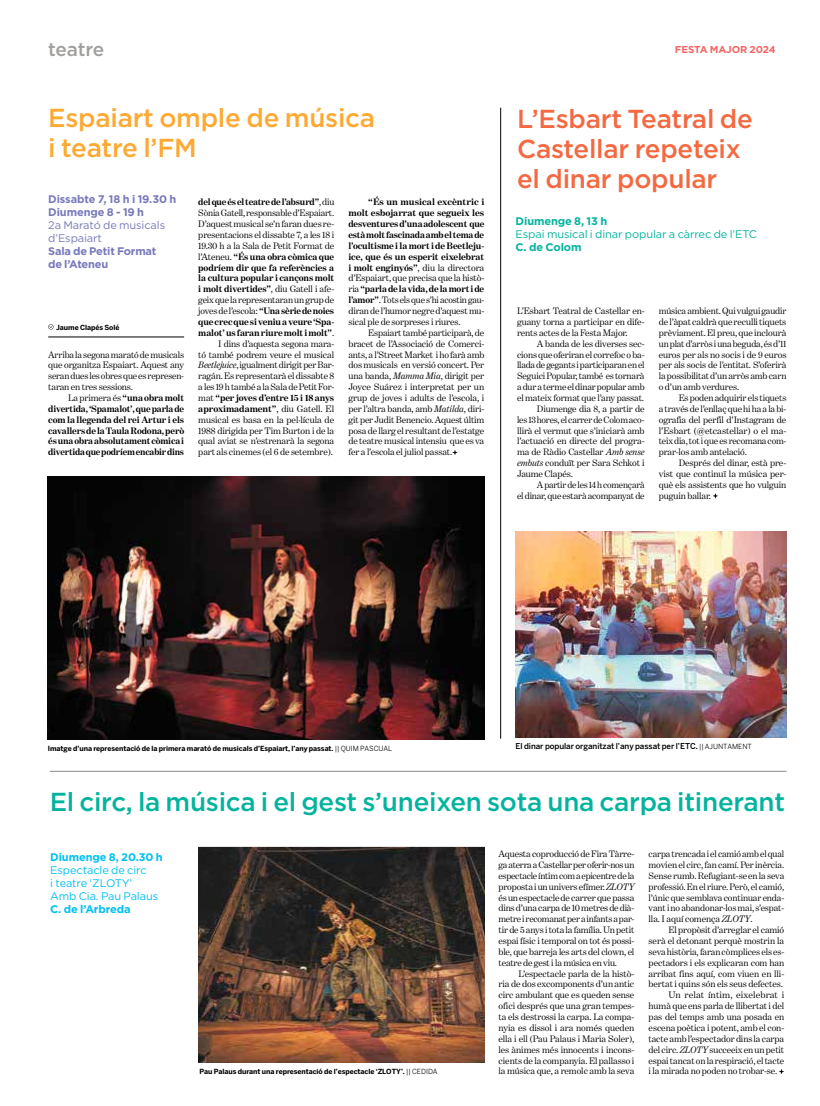
<style>
.page{position:relative;width:820px;height:1106px;background:#fff}
.page>*{position:absolute;margin:0;border:0;box-sizing:border-box;transform-origin:0 0}
.t1{font:500 26px "Gotham";letter-spacing:-.01em;color:#04b39e}
.t2{font:500 26px/30px "Gotham";letter-spacing:-.01em;color:#f46941}
.t3{font:500 26px/30px "Gotham";letter-spacing:-.01em;color:#fda932}
.t4{font:500 19px "Gotham";letter-spacing:-.015em;color:#a19f9d}
.t5{font:700 11px/13px "Gotham";letter-spacing:-.02em;color:#7879ba}
.t6{font:11px/13px "Gotham";letter-spacing:-.01em;color:#00c1f0}
.t7{font:11px "Gotham";letter-spacing:-.01em;color:#04b39e}
.t8{font:700 11px "Gotham";letter-spacing:-.01em;color:#00c1f0}
.t9{font:11px/13px "Gotham";letter-spacing:-.01em;color:#7879ba}
.t10{font:700 11px "Gotham";letter-spacing:-.01em;color:#04b39e}
.t11{font:700 10px "Gotham";letter-spacing:-.01em;color:#f46663}
.t12{font:9.5px/10.9px "Benton Modern One";letter-spacing:-.01em;color:#000;text-align:justify}
.t13{font:700 9.5px/10.9px "Benton Modern One";letter-spacing:-.015em;color:#000;text-align:justify}
.t14{font:9.5px "Benton Modern One";letter-spacing:.01em;color:#000}
.t15{font:500 8px "Benton Sans";letter-spacing:-.01em;color:#000}
.t16{font:700 7px "Benton Sans";letter-spacing:-.01em;color:#000}
.s1{font-weight:400}
.s2{font-style:italic}
.s3{font-weight:700}
.s4{font-weight:700;font-size:7px}
.s5{font-weight:400;font-size:7px}
</style>
<div class="page">
<img style="left:198px;top:847px;width:286px;height:215px">
<img style="left:515px;top:531px;width:271px;height:206px">
<svg style="left:48px;top:324px;width:6px;height:5px"></svg>
<hr style="left:48px;top:336px;width:136px;height:1px;background:#000">
<hr style="left:500px;top:108px;width:1px;height:630px;background:#000">
<svg style="left:713px;top:493px;width:5px;height:5px"></svg>
<hr style="left:50px;top:771px;width:736px;height:1px;background:#8c8886">
<svg style="left:452px;top:450px;width:5px;height:5px"></svg>
<img style="left:48px;top:477px;width:436px;height:262px">
<svg style="left:779px;top:1069px;width:5px;height:5px"></svg>
<h2 class="t4" style="left:48px;top:37px;width:57px">teatre</h2>
<p class="t11" style="left:674px;top:43px;width:102px">FESTA MAJOR 2024</p>
<h1 class="t3" style="left:48px;top:102px;width:328px">Espaiart omple de música i teatre l’FM</h1>
<h1 class="t2" style="left:517px;top:103px;width:237px">L’Esbart Teatral de<br>Castellar repeteix el dinar popular</h1>
<p class="t5" style="left:48px;top:192px;width:129px">Dissabte 7, 18 h i 19.30 h<br>Diumenge 8 - 19 h</p>
<p class="t9" style="left:48px;top:218px;width:118px">2a Marató de musicals d’Espaiart</p>
<p class="t5" style="left:48px;top:244px;width:110px">Sala de Petit Format de l’Ateneu</p>
<p class="t13" style="left:348px;top:197px;width:137px;text-indent:20px">“És un musical excèntric i molt esbojarrat que segueix les desventures d’una adolescent que està molt fascinada amb el tema de l’ocultisme i la mort i de Beetleju&shy;ice, que és un esperit eixelebrat i molt enginyós”<span class="s1">, diu la directora d’Espaiart, que precisa que la histò&shy;ria</span> “parla de la vida, de la mort i de l’amor”<span class="s1">. Tots els que s’hi acostin gau&shy;diran de l’humor negre d’aquest mu&shy;sical ple de sorpreses i riures.</span></p>
<p class="t12" style="left:348px;top:327px;width:137px;text-indent:20px">Espaiart també participarà, de bracet de l’Associació de Comerci&shy;ants, a l’Street Market i ho farà amb dos musicals en versió concert. Per una banda, <span class="s2">Mamma Mia</span>, dirigit per Joyce Suárez i interpretat per un grup de joves i adults de l’escola, i per l’altra banda, amb <span class="s2">Matilda</span>, diri&shy;git per Judit Benencio. Aquest últim posa de llarg el resultant de l’estatge de teatre musical intensiu que es va fer a l’escola el juliol passat.</p>
<p class="t12" style="left:198px;top:197px;width:137px;text-align:right"><span class="s3">del que és el teatre de l’absurd”</span>, diu Sònia Gatell, responsable d’Espaiart.<br>D’aquest musical se’n faran dues re&shy;presentacions el dissabte 7, a les 18 i 19.30 h a la Sala de Petit Format de l’Ateneu. <span class="s3">“És una obra còmica que podríem dir que fa referències a la cultura popular i cançons molt i molt divertides”</span>, diu Gatell i afe&shy;geix que la representaran un grup de joves de l’escola: <span class="s3">“Una sèrie de noies que crec que si veniu a veure ‘Spa&shy;malot’ us faran riure molt i molt”</span>.<br>I dins d’aquesta segona mara-<br>tó també podrem veure el musical <span class="s2">Beetlejuice</span>, igualment dirigit per Bar&shy;ragán. Es representarà el dissabte 8 a les 19 h també a la Sala de Petit For&shy;mat <span class="s3">“per joves d’entre 15 i 18 anys aproximadament”</span>, diu Gatell. El musical es basa en la pel·lícula de 1988 dirigida per Tim Burton i de la qual aviat se n’estrenarà la segona part als cinemes (el 6 de setembre).</p>
<p class="t10" style="left:515px;top:215px;width:93px">Diumenge 8, 13 h</p>
<p class="t7" style="left:515px;top:227px;width:243px">Espai musical i dinar popular a càrrec de l’ETC</p>
<p class="t10" style="left:515px;top:241px;width:67px">C. de Colom</p>
<p class="t12" style="left:517px;top:305px;width:129px">L’Esbart Teatral de Castellar en&shy;guany torna a participar en dife&shy;rents actes de la Festa Major.</p>
<p class="t12" style="left:536px;top:338px;width:109px">A banda de les diverses sec-</p>
<p class="t12" style="left:517px;top:349px;width:129px">cions que oferiran el correfoc o ba-</p>
<p class="t12" style="left:517px;top:360px;width:129px">llada de gegants i participaran en el</p>
<p class="t12" style="left:517px;top:370px;width:129px">Seguici Popular, també es tornarà</p>
<p class="t12" style="left:517px;top:381px;width:129px">a dur a terme el dinar popular amb</p>
<p class="t12" style="left:517px;top:392px;width:128px">el mateix format que l’any passat.</p>
<p class="t12" style="left:536px;top:403px;width:109px">Diumenge dia 8, a partir de</p>
<p class="t12" style="left:517px;top:414px;width:129px">les 13 hores, el carrer de Colom aco-</p>
<p class="t12" style="left:517px;top:425px;width:129px">llirà el vermut que s’iniciarà amb</p>
<p class="t12" style="left:517px;top:436px;width:129px">l’actuació en directe del progra-</p>
<p class="t12" style="left:517px;top:446px;width:129px">ma de Ràdio Castellar <span class="s2">Amb sense</span></p>
<p class="t12" style="left:517px;top:457px;width:129px"><span class="s2">embuts</span> conduït per Sara Schkot i</p>
<p class="t12" style="left:517px;top:468px;width:57px">Jaume Clapés.</p>
<p class="t12" style="left:536px;top:479px;width:109px">A partir de les 14 h començarà</p>
<p class="t12" style="left:517px;top:490px;width:129px">el dinar, que estarà acompanyat de</p>
<p class="t12" style="left:658px;top:305px;width:129px">música ambient. Qui vulgui gaudir de l’àpat caldrà que reculli tiquets prèviament. El preu, que inclourà un plat d’arròs i una beguda, és d’11 euros per als no socis i de 9 euros per als socis de l’entitat. S’oferirà la possibilitat d’un arròs amb carn o d’un amb verdures.</p>
<p class="t12" style="left:658px;top:392px;width:129px;text-indent:20px">Es poden adquirir els tiquets a través de l’enllaç que hi ha a la bi&shy;ografia del perfil d’Instagram de l’Esbart (@etcastellar) o el ma&shy;teix dia, tot i que es recomana com&shy;prar-los amb antelació.</p>
<p class="t12" style="left:658px;top:457px;width:129px;text-indent:20px">Després del dinar, està pre&shy;vist que continuï la música per&shy;què els assistents que ho vulguin puguin ballar.</p>
<p class="t16" style="left:56px;top:323px;width:65px">Jaume Clapés Solé</p>
<p class="t12" style="left:48px;top:349px;width:137px">Arriba la segona marató de musicals que organitza Espaiart. Aquest any seran dues les obres que es represen&shy;taran en tres sessions.</p>
<p class="t13" style="left:48px;top:392px;width:137px;text-indent:20px"><span class="s1">La primera és</span> “una obra molt divertida, ‘Spamalot’, que parla de com la llegenda del rei Artur i els cavallers de la Taula Rodona, però és una obra absolutament còmica i divertida que podríem encabir dins</p>
<p class="t16" style="left:48px;top:744px;width:345px">Imatge d’una representació de la primera marató de musicals d’Espaiart, l’any passat. <span class="s1">|| QUIM PASCUAL</span></p>
<p class="t15" style="left:515px;top:741px;width:237px">El dinar popular organitzat l’any passat per l’ETC<span class="s4">.</span> <span class="s5">|| AJUNTAMENT</span></p>
<h1 class="t1" style="left:50px;top:787px;width:736px">El circ, la música i el gest s’uneixen sota una carpa itinerant</h1>
<p class="t8" style="left:50px;top:850px;width:114px">Diumenge 8, 20.30 h</p>
<p class="t6" style="left:50px;top:863px;width:109px">Espectacle de circ<br>i teatre ‘ZLOTY’<br>Amb Cia. Pau Palaus</p>
<p class="t8" style="left:50px;top:902px;width:82px">C. de l’Arbreda</p>
<p class="t16" style="left:199px;top:1067px;width:239px">Pau Palaus durant una representació de l’espectacle ‘ZLOTY’. <span class="s1">|| CEDIDA</span></p>
<p class="t12" style="left:498px;top:848px;width:137px">Aquesta coproducció de Fira Tàrre&shy;ga aterra a Castellar per oferir-nos un espectacle íntim com a epicentre de la proposta i un univers efímer. <span class="s2">ZLOTY </span>és un espectacle de carrer que passa dins d’una carpa de 10 metres de dià&shy;metre i recomanat per a infants a par&shy;tir de 5 anys i tota la família. Un petit espai físic i temporal on tot és possi&shy;ble, que barreja les arts del clown, el teatre de gest i la música en viu.</p>
<p class="t12" style="left:498px;top:967px;width:137px;text-indent:20px">L’espectacle parla de la histò&shy;ria de dos excomponents d’un antic circ ambulant que es queden sense ofici després que una gran tempes&shy;ta els destrossi la carpa. La compa&shy;nyia es dissol i ara només queden ella i ell (Pau Palaus i Maria Soler), les ànimes més innocents i incons&shy;cients de la companyia. El pallasso i la música que, a remolc amb la seva</p>
<p class="t12" style="left:648px;top:848px;width:137px">carpa trencada i el camió amb el qual movien el circ, fan camí. Per inèrcia.<br>Sense rumb. Refugiant-se en la seva professió. En el riure. Però, el camió, l’únic que semblava continuar enda&shy;vant i no abandonar-los mai, s’espat&shy;lla. I aquí comença <span class="s2">ZLOTY</span>.</p>
<p class="t12" style="left:668px;top:924px;width:117px">El propòsit d’arreglar el camió</p>
<p class="t12" style="left:648px;top:935px;width:137px">serà el detonant perquè mostrin la</p>
<p class="t12" style="left:648px;top:946px;width:137px">seva història, faran còmplices els es-</p>
<p class="t12" style="left:648px;top:957px;width:137px">pectadors i els explicaran com han</p>
<p class="t12" style="left:648px;top:967px;width:137px">arribat fins aquí, com viuen en lli-</p>
<p class="t12" style="left:648px;top:978px;width:136px">bertat i quins són els seus defectes.</p>
<p class="t14" style="left:668px;top:989px;width:117px">Un relat íntim, eixelebrat i</p>
<p class="t12" style="left:648px;top:1000px;width:137px">humà que ens parla de llibertat i del</p>
<p class="t12" style="left:648px;top:1011px;width:137px">pas del temps amb una posada en</p>
<p class="t12" style="left:648px;top:1022px;width:137px">escena poètica i potent, amb el con-</p>
<p class="t12" style="left:648px;top:1033px;width:137px">tacte amb l’espectador dins la carpa</p>
<p class="t12" style="left:648px;top:1043px;width:137px">del circ. <span class="s2">ZLOTY</span> succeeix en un petit</p>
<p class="t12" style="left:648px;top:1054px;width:137px">espai tancat on la respiració, el tacte</p>
<p class="t12" style="left:648px;top:1065px;width:130px">i la mirada no poden no trobar-se.</p>
</div>
